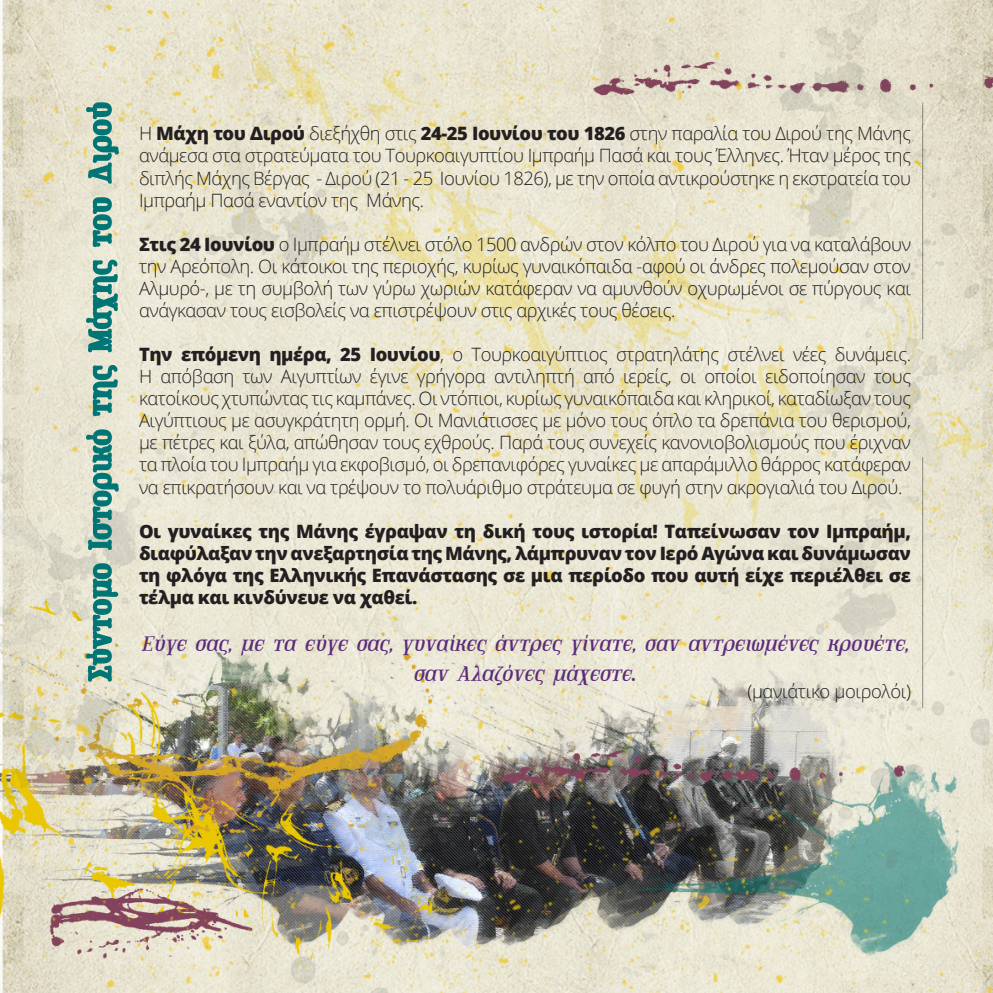
<style>
.page{position:relative;width:993px;height:993px;background:#fff}
.page>*{position:absolute;margin:0;border:0;box-sizing:border-box;transform-origin:0 0}
.t1{font:29.75px "Mount PERSONALUSEONLY";letter-spacing:.05em;color:#007575}
.t2{font:21px/29.4px "Mount Italic PERSONALUSEONLY";letter-spacing:.025em;color:#5b2b7a;text-align:center}
.t3{font:300 18.38px/22.1px "Open Sans";letter-spacing:-.025em;color:#231f20;text-align:justify}
.t4{font:800 18.38px/22.1px "Open Sans";letter-spacing:-.025em;color:#231f20;text-align:justify}
.s1{font-weight:800}
.s2{font-family:"Mount PERSONALUSEONLY";font-size:24.5px}
</style>
<div class="page">
<img style="left:992px;top:0;width:1px;height:992px">
<img style="left:0;top:0;width:992px;height:992px">
<svg style="left:84px;top:427px;width:36px;height:255px;background:#96bbaf"></svg>
<svg style="left:90px;top:362px;width:30px;height:56px;background:#8cb7ab"></svg>
<svg style="left:76px;top:257px;width:44px;height:96px;background:#9cc0b4"></svg>
<svg style="left:84px;top:100px;width:36px;height:149px;background:#9fc0b2"></svg>
<p class="t1" style="left:82px;top:680px;width:579px;rotate:-90deg">Σύντομο Ιστορικό της Μάχης του Διρού</p>
<p class="t3" style="left:139px;top:122px;width:773px">Η <span class="s1">Μάχη του Διρού</span> διεξήχθη στις <span class="s1">24-25 Ιουνίου του 1826</span> στην παραλία του Διρού της Μάνης ανάμεσα στα στρατεύματα του Τουρκοαιγυπτίου Ιμπραήμ Πασά και τους Έλληνες. Ήταν μέρος της διπλής Μάχης Βέργας - Διρού (21 - 25 Ιουνίου 1826), με την οποία αντικρούστηκε η εκστρατεία του Ιμπραήμ Πασά εναντίον της Μάνης.</p>
<p class="t3" style="left:139px;top:232px;width:773px"><span class="s1">Στις 24 Ιουνίου</span> ο Ιμπραήμ στέλνει στόλο 1500 ανδρών στον κόλπο του Διρού για να καταλάβουν την Αρεόπολη. Οι κάτοικοι της περιοχής, κυρίως γυναικόπαιδα -αφού οι άνδρες πολεμούσαν στον Αλμυρό-, με τη συμβολή των γύρω χωριών κατάφεραν να αμυνθούν οχυρωμένοι σε πύργους και ανάγκασαν τους εισβολείς να επιστρέψουν στις αρχικές τους θέσεις.</p>
<p class="t3" style="left:139px;top:343px;width:773px"><span class="s1">Την επόμενη ημέρα, 25 Ιουνίου</span>, ο Τουρκοαιγύπτιος στρατηλάτης στέλνει νέες δυνάμεις.<br>Η απόβαση των Αιγυπτίων έγινε γρήγορα αντιληπτή από ιερείς, οι οποίοι ειδοποίησαν τους κατοίκους χτυπώντας τις καμπάνες. Οι ντόπιοι, κυρίως γυναικόπαιδα και κληρικοί, καταδίωξαν τους Αιγύπτιους με ασυγκράτητη ορμή. Οι Μανιάτισσες με μόνο τους όπλο τα δρεπάνια του θερισμού, με πέτρες και ξύλα, απώθησαν τους εχθρούς. Παρά τους συνεχείς κανονιοβολισμούς που έριχναν τα πλοία του Ιμπραήμ για εκφοβισμό, οι δρεπανιφόρες γυναίκες με απαράμιλλο θάρρος κατάφεραν να επικρατήσουν και να τρέψουν το πολυάριθμο στράτευμα σε φυγή στην ακρογιαλιά του Διρού.</p>
<p class="t4" style="left:139px;top:519px;width:773px">Οι γυναίκες της Μάνης έγραψαν τη δική τους ιστορία! Ταπείνωσαν τον Ιμπραήμ, διαφύλαξαν την ανεξαρτησία της Μάνης, λάμπρυναν τον Ιερό Αγώνα και δυνάμωσαν τη φλόγα της Ελληνικής Επανάστασης σε μια περίοδο που αυτή είχε περιέλθει σε τέλμα και κινδύνευε να χαθεί.</p>
<p class="t2" style="left:142px;top:629px;width:767px">Εύγε σας, με τα εύγε σας, γυναίκες άντρες γίνατε, σαν αντρειωμένες κρουέτε, σαν Αλαζόνες μάχεστε<span class="s2">.</span></p>
<p class="t3" style="left:747px;top:679px;width:165px">(μανιάτικο μοιρολόι)</p>
</div>
